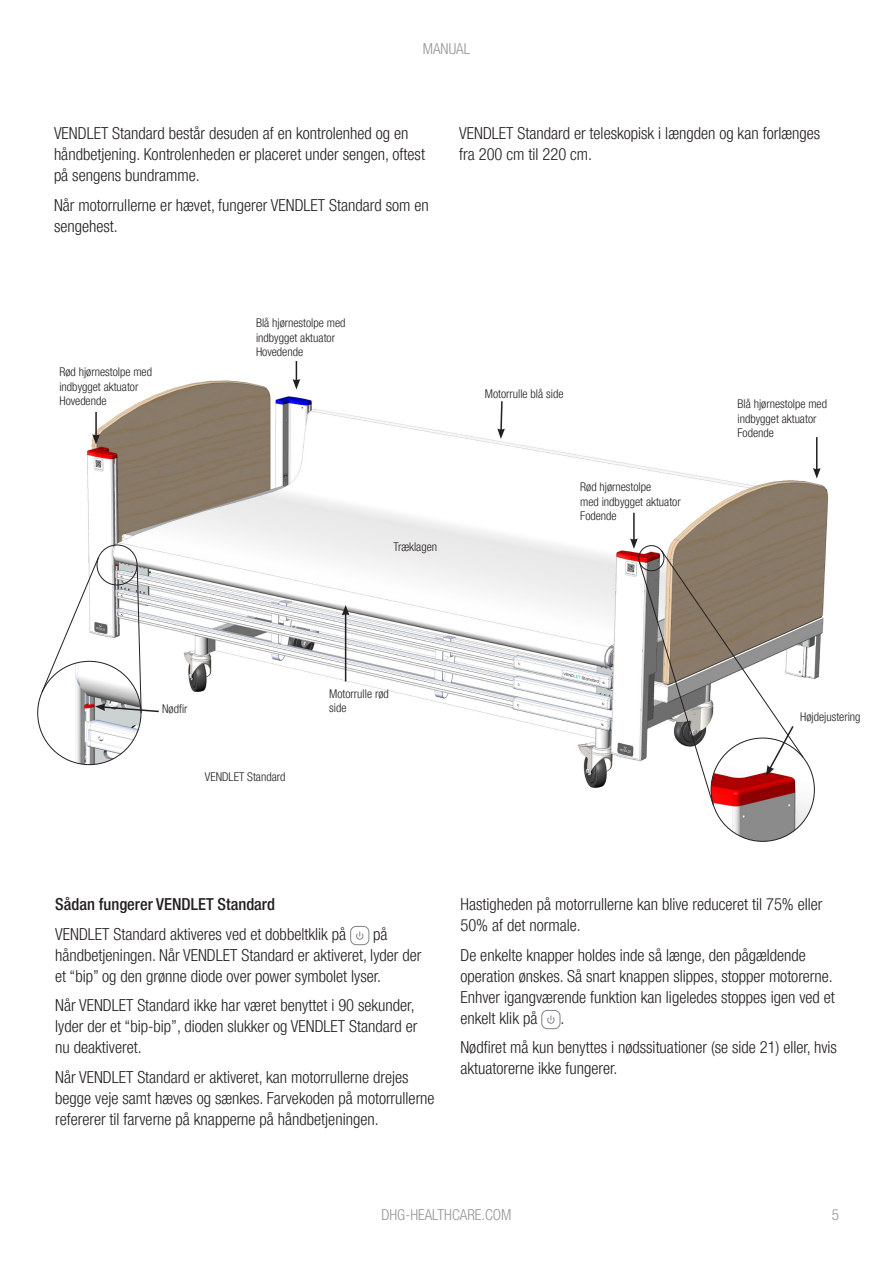
<style>
.page{position:relative;width:893px;height:1263px;background:#fff}
.page>*{position:absolute;margin:0;border:0;box-sizing:border-box;transform-origin:0 0}
.Body_copy{font:300 condensed 16.5px/21px "Helvetica Neue LT Pro";color:#231f20}
.Body_copy-2{font:500 condensed 16.5px "Helvetica Neue LT Pro";color:#231f20}
.t1{font:300 condensed 15px "Helvetica Neue LT Pro";color:#939598}
.Brødtekst{font:300 condensed 12px/14.4px "Helvetica Neue LT Pro";color:#231f20}
.Figurtekst{font:300 condensed 12px "Helvetica Neue LT Pro";color:#231f20}
</style>
<div class="page">
<img style="left:50px;top:379px;width:779px;height:437px">
<hr style="left:95px;top:412px;width:2px;height:24px;background:#231f20">
<svg style="left:92px;top:434px;width:8px;height:11px"></svg>
<svg style="left:293px;top:361px;width:7px;height:28px"></svg>
<hr style="left:816px;top:437px;width:1px;height:33px;background:#231f20">
<svg style="left:813px;top:468px;width:8px;height:10px"></svg>
<hr style="left:633px;top:513px;width:2px;height:28px;background:#231f20">
<svg style="left:497px;top:400px;width:8px;height:39px"></svg>
<hr style="left:345px;top:613px;width:1px;height:68px;background:#231f20">
<svg style="left:342px;top:605px;width:7px;height:10px"></svg>
<img style="left:38px;top:661px;width:103px;height:104px;border-radius:52px">
<div style="left:97px;top:545px;width:40px;height:40px;border:1px solid #231f20;border-radius:50%"></div>
<img style="left:711px;top:738px;width:103px;height:103px;border-radius:52px">
<svg style="left:42px;top:557px;width:118px;height:156px"></svg>
<svg style="left:630px;top:538px;width:174px;height:267px"></svg>
<div style="left:350px;top:926px;width:19px;height:19px;border:1px solid #808285;border-radius:6px"></div>
<svg style="left:356px;top:932px;width:8px;height:8px"></svg>
<div style="left:541px;top:1010px;width:19px;height:19px;border:1px solid #808285;border-radius:6px"></div>
<svg style="left:547px;top:1016px;width:8px;height:8px"></svg>
<p class="t1" style="left:423px;top:40px;width:49px">MANUAL</p>
<p class="Body_copy" style="left:54px;top:123px;width:372px">VENDLET Standard består desuden af en kontrolenhed og en håndbetjening. Kontrolenheden er placeret under sengen, oftest på sengens bundramme.</p>
<p class="Body_copy" style="left:54px;top:194px;width:376px">Når motorrullerne er hævet, fungerer VENDLET Standard som en sengehest.</p>
<p class="Body_copy" style="left:459px;top:123px;width:362px">VENDLET Standard er teleskopisk i længden og kan forlænges fra 200 cm til 220 cm.</p>
<p class="Brødtekst" style="left:59px;top:365px;width:94px">Rød hjørnestolpe med indbygget aktuator</p>
<p class="Brødtekst" style="left:59px;top:394px;width:49px">Hovedende</p>
<p class="Brødtekst" style="left:256px;top:316px;width:91px">Blå hjørnestolpe med</p>
<p class="Brødtekst" style="left:256px;top:330px;width:80px">indbygget aktuator</p>
<p class="Brødtekst" style="left:256px;top:345px;width:49px">Hovedende</p>
<p class="Brødtekst" style="left:394px;top:540px;width:45px">Træklagen</p>
<p class="Brødtekst" style="left:485px;top:387px;width:80px">Motorrulle blå side</p>
<p class="Brødtekst" style="left:580px;top:480px;width:73px">Rød hjørnestolpe</p>
<p class="Brødtekst" style="left:580px;top:494px;width:102px">med indbygget aktuator</p>
<p class="Brødtekst" style="left:580px;top:508px;width:38px">Fodende</p>
<p class="Brødtekst" style="left:737px;top:397px;width:91px">Blå hjørnestolpe med</p>
<p class="Brødtekst" style="left:737px;top:411px;width:80px">indbygget aktuator</p>
<p class="Brødtekst" style="left:737px;top:425px;width:38px">Fodende</p>
<p class="Brødtekst" style="left:162px;top:701px;width:27px">Nødfir</p>
<p class="Figurtekst" style="left:205px;top:770px;width:82px">VENDLET Standard</p>
<p class="Brødtekst" style="left:329px;top:686px;width:61px">Motorrulle rød side</p>
<p class="Brødtekst" style="left:800px;top:709px;width:62px">Højdejustering</p>
<p class="Body_copy-2" style="left:55px;top:894px;width:221px">Sådan fungerer VENDLET Standard</p>
<p class="Body_copy" style="left:55px;top:923px;width:292px">VENDLET Standard aktiveres ved et dobbeltklik på</p>
<p class="Body_copy" style="left:55px;top:923px;width:368px;text-indent:318px">på håndbetjeningen. Når VENDLET Standard er aktiveret, lyder der et “bip” og den grønne diode over power symbolet lyser.</p>
<p class="Body_copy" style="left:55px;top:995px;width:364px">Når VENDLET Standard ikke har været benyttet i 90 sekunder, lyder der et “bip-bip”, dioden slukker og VENDLET Standard er nu deaktiveret.</p>
<p class="Body_copy" style="left:55px;top:1066px;width:381px">Når VENDLET Standard er aktiveret, kan motorrullerne drejes begge veje samt hæves og sænkes. Farvekoden på motorrullerne refererer til farverne på knapperne på håndbetjeningen.</p>
<p class="Body_copy" style="left:460px;top:894px;width:364px">Hastigheden på motorrullerne kan blive reduceret til 75% eller<br>50% af det normale.</p>
<p class="Body_copy" style="left:460px;top:944px;width:376px">De enkelte knapper holdes inde så længe, den pågældende operation ønskes. Så snart knappen slippes, stopper motorerne.<br>Enhver igangværende funktion kan ligeledes stoppes igen ved et enkelt klik på</p>
<p class="Body_copy" style="left:560px;top:1007px;width:5px">.</p>
<p class="Body_copy" style="left:460px;top:1037px;width:378px">Nødfiret må kun benyttes i nødssituationer (se side 21) eller, hvis aktuatorerne ikke fungerer.</p>
<p class="t1" style="left:381px;top:1205px;width:132px">DHG-HEALTHCARE.COM</p>
<p class="t1" style="left:832px;top:1205px;width:9px">5</p>
</div>
